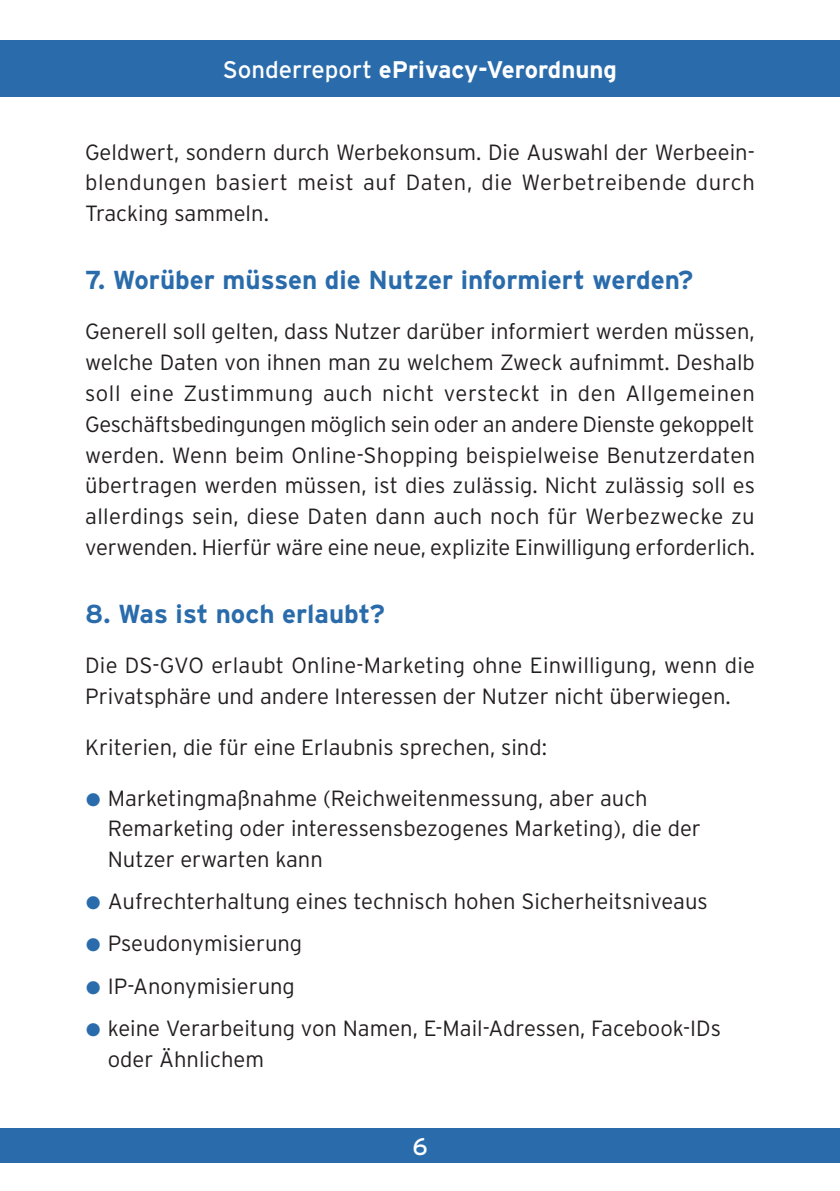
<style>
.page{position:relative;width:840px;height:1191px;background:#fff}
.page>*{position:absolute;margin:0;border:0;box-sizing:border-box;transform-origin:0 0}
.t1{font:700 26px "Interstate";color:#2a6cab}
.t2{font:700 24px "Interstate";color:#fff}
.t3{font:24px "Interstate";color:#fff}
.t4{font:300 22px/30.8px "Interstate";color:#231f20}
.s1{font-weight:400}
.s2{font-family:"Zapf Essentials LT Markers";font-weight:400;font-size:18px;color:#2a6cab}
</style>
<div class="page">
<div style="left:0;top:40px;width:839px;height:56px;background:#2a6cab"></div>
<div style="left:0;top:1128px;width:839px;height:34px;background:#2a6cab"></div>
<p class="t2" style="left:223px;top:56px;width:395px"><span class="s1">Sonderreport</span> ePrivacy-Verordnung</p>
<p class="t4" style="left:85px;top:136px;width:670px;text-align:justify">Geldwert, sondern durch Werbekonsum. Die Auswahl der Werbeein&shy;blendungen basiert meist auf Daten, die Werbetreibende durch Tracking sammeln.</p>
<p class="t1" style="left:85px;top:265px;width:609px">7. Worüber müssen die Nutzer informiert werden?</p>
<p class="t4" style="left:85px;top:316px;width:671px;text-align:justify">Generell soll gelten, dass Nutzer darüber informiert werden müssen, welche Daten von ihnen man zu welchem Zweck aufnimmt. Deshalb soll eine Zustimmung auch nicht versteckt in den Allgemeinen Geschäftsbedingungen möglich sein oder an andere Dienste gekoppelt werden. Wenn beim Online-Shopping beispielweise Benutzerdaten übertragen werden müssen, ist dies zulässig. Nicht zulässig soll es allerdings sein, diese Daten dann auch noch für Werbezwecke zu verwenden. Hierfür wäre eine neue, explizite Einwilligung erforderlich.</p>
<p class="t1" style="left:85px;top:599px;width:301px">8. Was ist noch erlaubt?</p>
<p class="t4" style="left:85px;top:650px;width:671px">Die DS-GVO erlaubt Online-Marketing ohne Einwilligung, wenn die<br>Privatsphäre und andere Interessen der Nutzer nicht überwiegen.</p>
<p class="t4" style="left:85px;top:731px;width:463px">Kriterien, die für eine Erlaubnis sprechen, sind:</p>
<p class="t4" style="left:108px;top:782px;width:594px;text-indent:-23px"><span class="s2">A</span> Marketingmaßnahme (Reichweitenmessung, aber auch<br>Remarketing oder interessensbezogenes Marketing), die der<br>Nutzer erwarten kann</p>
<p class="t4" style="left:85px;top:880px;width:637px;line-height:42.2px"><span class="s2">A</span> Aufrechterhaltung eines technisch hohen Sicherheitsniveaus <span class="s2">A</span> Pseudonymisierung<br><span class="s2">A</span> IP-Anonymisierung<br><span class="s2">A</span> keine Verarbeitung von Namen, E-Mail-Adressen, Facebook-IDs</p>
<p class="t4" style="left:108px;top:1043px;width:158px">oder Ähnlichem</p>
<p class="t3" style="left:412px;top:1133px;width:17px">6</p>
</div>
